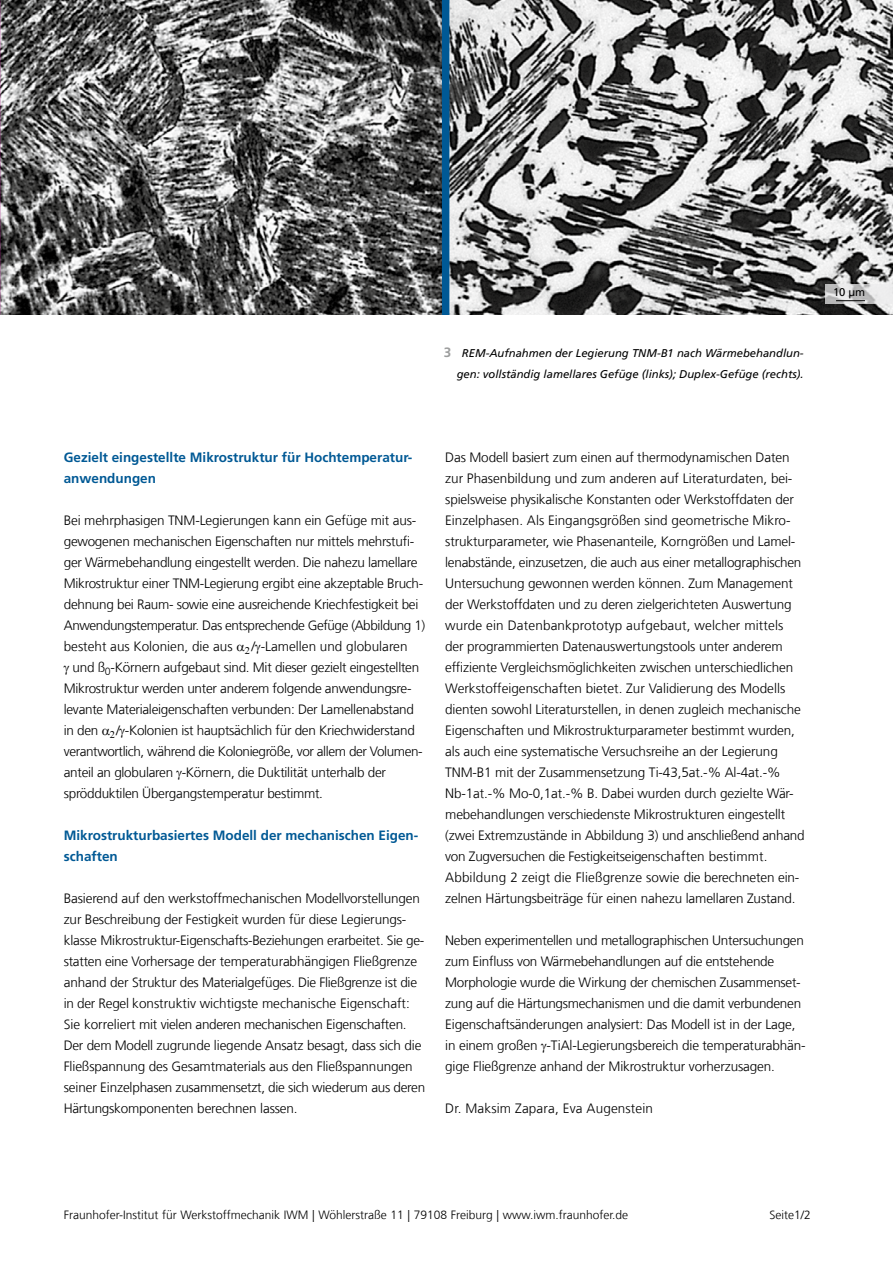
<style>
.page{position:relative;width:893px;height:1263px;background:#fff}
.page>*{position:absolute;margin:0;border:0;box-sizing:border-box;transform-origin:0 0}
.t1{font:300 13.5px/21px "Frutiger LT Com";letter-spacing:-.01em;color:#000}
.t2{font:700 13.5px/21px "Frutiger LT Com";color:#005995}
.t3{font:300 13.5px "Frutiger LT Com";letter-spacing:.01em;color:#000}
.t4{font:300 12px "Frutiger LT Com";color:#000}
.t5{font:italic 11.25px/21px "Frutiger LT Com";color:#000;text-align:right}
.t6{font:11.25px "Frutiger LT Com";color:#000}
.s1{font-weight:700;font-style:normal;font-size:13.5px;color:#9c9d9d}
</style>
<div class="page">
<img style="left:0;top:0;width:442px;height:315px">
<img style="left:449px;top:0;width:444px;height:315px">
<div style="left:442px;top:0;width:7px;height:315px;background:#005995"></div>
<svg style="left:825px;top:285px;width:68px;height:19px"></svg>
<svg style="left:836px;top:300px;width:29px;height:1px"></svg>
<p class="t5" style="left:444px;top:343px;width:361px"><span class="s1">3</span> REM-Aufnahmen der Legierung TNM-B1 nach Wärmebehandlun&shy;gen: vollständig lamellares Gefüge (links); Duplex-Gefüge (rechts).</p>
<p class="t2" style="left:64px;top:447px;width:350px">Gezielt eingestellte Mikrostruktur für Hochtemperatur&shy;anwendungen</p>
<p class="t1" style="left:64px;top:510px;width:363px">Bei mehrphasigen TNM-Legierungen kann ein Gefüge mit aus&shy;gewogenen mechanischen Eigenschaften nur mittels mehrstufi&shy;ger Wärmebehandlung eingestellt werden. Die nahezu lamellare Mikrostruktur einer TNM-Legierung ergibt eine akzeptable Bruch&shy;dehnung bei Raum- sowie eine ausreichende Kriechfestigkeit bei Anwendungstemperatur. Das entsprechende Gefüge (Abbildung 1) besteht aus Kolonien, die aus</p>
<p class="t1" style="left:251px;top:636px;width:158px">/ -Lamellen und globularen</p>
<p class="t1" style="left:73px;top:657px;width:348px">und ß<sub>0</sub>-Körnern aufgebaut sind. Mit dieser gezielt eingestellten</p>
<p class="t1" style="left:64px;top:678px;width:349px">Mikrostruktur werden unter anderem folgende anwendungsre-</p>
<p class="t1" style="left:64px;top:699px;width:352px">levante Materialeigenschaften verbunden: Der Lamellenabstand</p>
<p class="t1" style="left:64px;top:720px;width:36px">in den</p>
<p class="t1" style="left:64px;top:720px;width:360px;text-indent:52px">/ -Kolonien ist hauptsächlich für den Kriechwiderstand verantwortlich, während die Koloniegröße, vor allem der Volumen&shy;anteil an globularen -Körnern, die Duktilität unterhalb der sprödduktilen Übergangstemperatur bestimmt.</p>
<p class="t2" style="left:64px;top:825px;width:356px">Mikrostrukturbasiertes Modell der mechanischen Eigen&shy;schaften</p>
<p class="t1" style="left:64px;top:888px;width:363px">Basierend auf den werkstoffmechanischen Modellvorstellungen zur Beschreibung der Festigkeit wurden für diese Legierungs&shy;klasse Mikrostruktur-Eigenschafts-Beziehungen erarbeitet. Sie ge&shy;statten eine Vorhersage der temperaturabhängigen Fließgrenze anhand der Struktur des Materialgefüges. Die Fließgrenze ist die in der Regel konstruktiv wichtigste mechanische Eigenschaft:<br>Sie korreliert mit vielen anderen mechanischen Eigenschaften.<br>Der dem Modell zugrunde liegende Ansatz besagt, dass sich die Fließspannung des Gesamtmaterials aus den Fließspannungen seiner Einzelphasen zusammensetzt, die sich wiederum aus deren Härtungskomponenten berechnen lassen.</p>
<p class="t1" style="left:445px;top:447px;width:361px">Das Modell basiert zum einen auf thermodynamischen Daten zur Phasenbildung und zum anderen auf Literaturdaten, bei&shy;spielsweise physikalische Konstanten oder Werkstoffdaten der Einzelphasen. Als Eingangsgrößen sind geometrische Mikro&shy;strukturparameter, wie Phasenanteile, Korngrößen und Lamel&shy;lenabstände, einzusetzen, die auch aus einer metallographischen Untersuchung gewonnen werden können. Zum Management der Werkstoffdaten und zu deren zielgerichteten Auswertung wurde ein Datenbankprototyp aufgebaut, welcher mittels der programmierten Datenauswertungstools unter anderem effiziente Vergleichsmöglichkeiten zwischen unterschiedlichen Werkstoffeigenschaften bietet. Zur Validierung des Modells dienten sowohl Literaturstellen, in denen zugleich mechanische Eigenschaften und Mikrostrukturparameter bestimmt wurden, als auch eine systematische Versuchsreihe an der Legierung TNM-B1 mit der Zusammensetzung Ti-43,5at.-% Al-4at.-% Nb-1at.-% Mo-0,1at.-% B. Dabei wurden durch gezielte Wär&shy;mebehandlungen verschiedenste Mikrostrukturen eingestellt (zwei Extremzustände in Abbildung 3) und anschließend anhand von Zugversuchen die Festigkeitseigenschaften bestimmt.<br>Abbildung 2 zeigt die Fließgrenze sowie die berechneten ein&shy;zelnen Härtungsbeiträge für einen nahezu lamellaren Zustand.</p>
<p class="t1" style="left:445px;top:930px;width:362px">Neben experimentellen und metallographischen Untersuchungen zum Einfluss von Wärmebehandlungen auf die entstehende Morphologie wurde die Wirkung der chemischen Zusammenset&shy;zung auf die Härtungsmechanismen und die damit verbundenen Eigenschaftsänderungen analysiert: Das Modell ist in der Lage, in einem großen -TiAl-Legierungsbereich die temperaturabhän&shy;gige Fließgrenze anhand der Mikrostruktur vorherzusagen.</p>
<p class="t3" style="left:445px;top:1101px;width:209px">Dr. Maksim Zapara, Eva Augenstein</p>
<p class="t6" style="left:833px;top:286px;width:34px">10 µm</p>
<p class="t4" style="left:64px;top:1208px;width:566px">Fraunhofer-Institut für Werkstoffmechanik IWM | Wöhlerstraße 11 | 79108 Freiburg | www.iwm.fraunhofer.de</p>
<p class="t4" style="left:769px;top:1208px;width:43px">Seite1/2</p>
</div>
